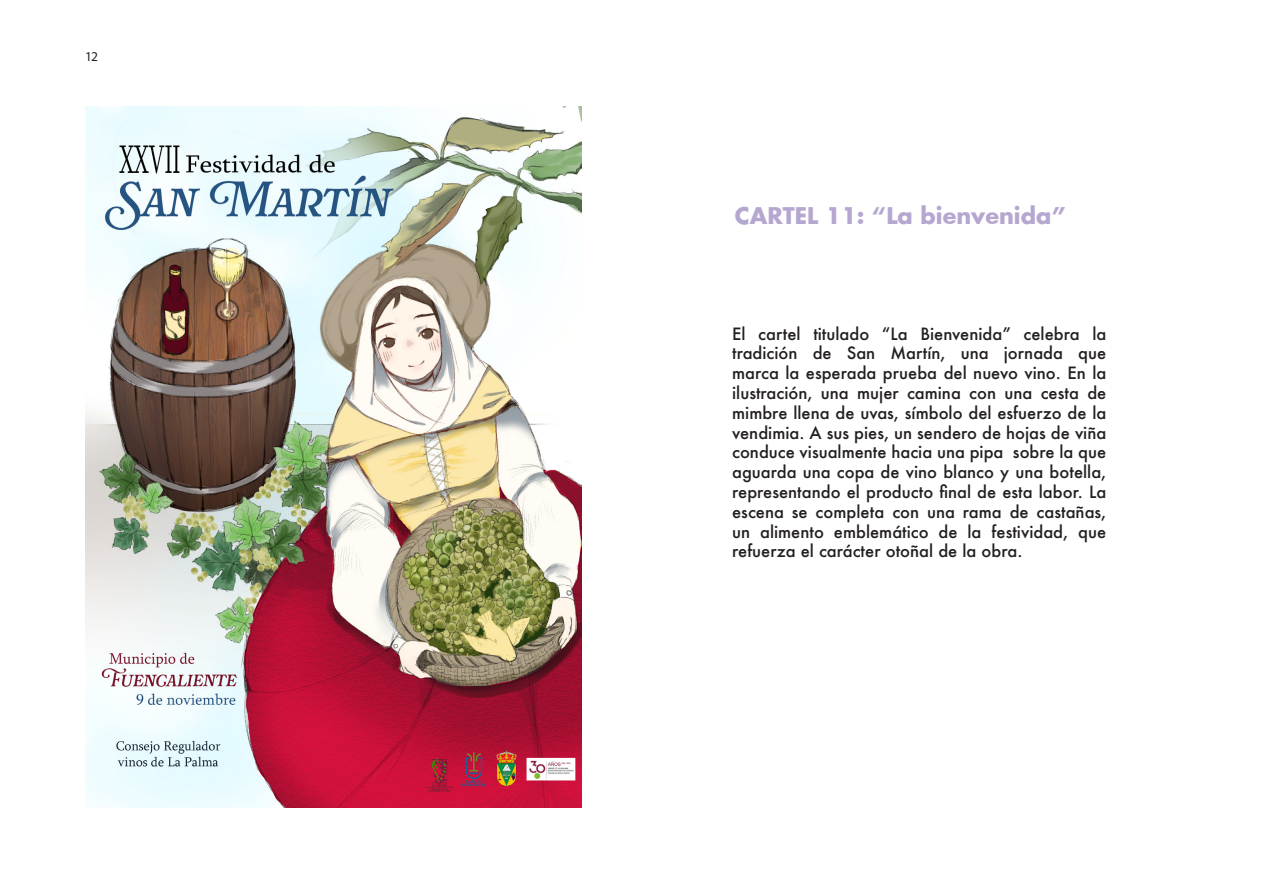
<style>
.page{position:relative;width:1263px;height:893px;background:#fff}
.page>*{position:absolute;margin:0;border:0;box-sizing:border-box;transform-origin:0 0}
.t1{font:700 22.5px "Futura";color:#b5a7d0}
.t2{font:500 16.5px/19.8px "Futura";color:#231f20;text-align:justify}
.t3{font:13.5px "Myriad Pro";color:#231f20}
</style>
<div class="page">
<img style="left:85px;top:106px;width:496px;height:702px">
<p class="t3" style="left:85px;top:48px;width:14px">12</p>
<p class="t1" style="left:735px;top:200px;width:332px">CARTEL 11: “La bienvenida”</p>
<p class="t2" style="left:732px;top:323px;width:376px">El cartel titulado “La Bienvenida” celebra la tradición de San Martín, una jornada que marca la esperada prueba del nuevo vino. En la ilustración, una mujer camina con una cesta de mimbre llena de uvas, símbolo del esfuerzo de la vendimia. A sus pies, un sendero de hojas de viña conduce visualmente hacia una pipa sobre la que aguarda una copa de vino blanco y una botella, representando el producto final de esta labor. La escena se completa con una rama de castañas, un alimento emblemático de la festividad, que refuerza el carácter otoñal de la obra.</p>
</div>
